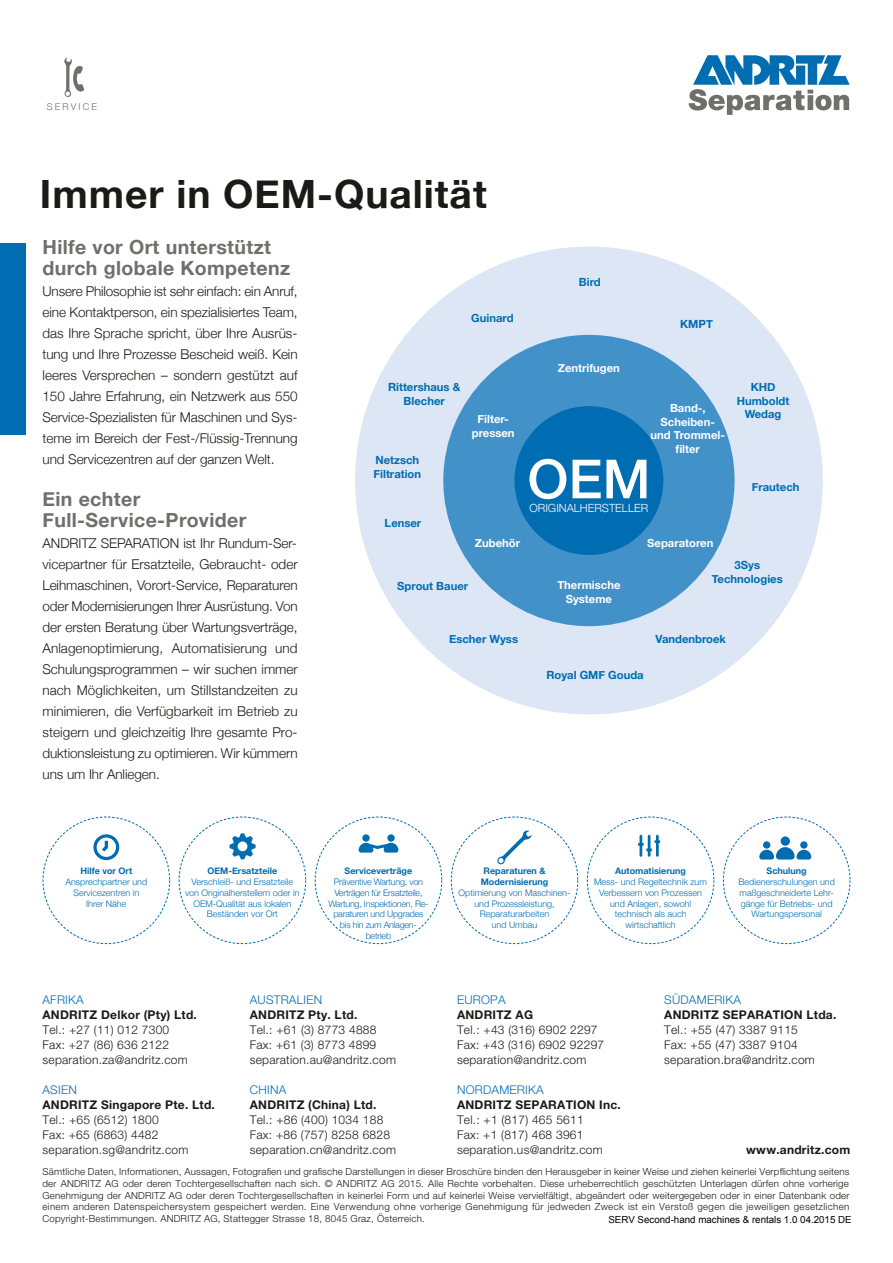
<style>
.page{position:relative;width:893px;height:1263px;background:#fff}
.page>*{position:absolute;margin:0;border:0;box-sizing:border-box;transform-origin:0 0}
.t1{font:500 54px "Helvetica Neue";color:#fff}
.t2{font:700 39px "Helvetica Neue";letter-spacing:.025em;color:#1a1a18}
.t3{font:700 19.5px/21px "Helvetica Neue";letter-spacing:.02em;color:#6f6f6e}
.t4{font:300 13.5px/21px "Helvetica Neue";letter-spacing:-.005em;color:#1a1a18;text-align:justify}
.t5{font:300 12px/15px "Helvetica Neue LT Std";letter-spacing:.02em;color:#1a1a18}
.t6{font:700 12px "Helvetica Neue LT Std";letter-spacing:.02em;color:#1a1a18}
.t7{font:300 12px "Helvetica Neue LT Std";letter-spacing:.02em;color:#006cb1}
.t8{font:700 11.25px/13.6px "Helvetica Neue";color:#006cb1;text-align:center}
.t9{font:700 11.25px/13.6px "Helvetica Neue";color:#fff;text-align:center}
.t10{font:300 11.25px "Helvetica Neue";color:#fff}
.t11{font:300 9.75px/11.7px "Helvetica Neue LT Std";letter-spacing:.02em;color:#1a1a18;text-align:justify}
.t12{font:9.75px "Arial";color:#000}
.t13{font:9.45px "Helvetica Neue LT Std Lt 2";letter-spacing:.22em;color:#6f6f6e}
.t14{font:300 9px/10.8px "Helvetica Neue";color:#006cb1;text-align:center}
.t15{font:300 9px/10.8px "Helvetica Neue";letter-spacing:-.025em;color:#006cb1;text-align:center}
.t16{font:700 9px/10.8px "Helvetica Neue";color:#006cb1;text-align:center}
</style>
<div class="page">
<div style="left:0;top:243px;width:26px;height:191px;background:#006cb1"></div>
<svg style="left:689px;top:55px;width:161px;height:60px"></svg>
<svg style="left:64px;top:57px;width:20px;height:40px"></svg>
<svg style="left:93px;top:834px;width:26px;height:26px"></svg>
<svg style="left:230px;top:833px;width:26px;height:26px"></svg>
<svg style="left:497px;top:830px;width:35px;height:34px"></svg>
<div style="left:781px;top:836px;width:9px;height:10px;background:#006cb1;border-radius:50%"></div>
<div style="left:763px;top:841px;width:7px;height:8px;background:#006cb1;border-radius:50%"></div>
<svg style="left:759px;top:847px;width:52px;height:12px"></svg>
<div style="left:800px;top:841px;width:7px;height:8px;background:#006cb1;border-radius:50%"></div>
<svg style="left:359px;top:834px;width:39px;height:19px"></svg>
<svg style="left:638px;top:835px;width:22px;height:22px"></svg>
<div style="left:355px;top:247px;width:468px;height:467px;background:#dce6f4;border-radius:50%"></div>
<div style="left:443px;top:335px;width:292px;height:291px;background:#4291c9;border-radius:50%"></div>
<div style="left:514px;top:406px;width:149px;height:149px;background:#006cb1;border-radius:50%"></div>
<p class="t13" style="left:47px;top:103px;width:52px">SERVICE</p>
<h2 class="t2" style="left:40px;top:170px;width:448px">Immer in OEM-Qualität</h2>
<h3 class="t3" style="left:43px;top:236px;width:249px">Hilfe vor Ort unterstützt durch globale Kompetenz</h3>
<p class="t4" style="left:43px;top:280px;width:257px">Unsere Philosophie ist sehr einfach: ein Anruf, eine Kontaktperson, ein spezialisiertes Team, das Ihre Sprache spricht, über Ihre Ausrüs&shy;tung und Ihre Prozesse Bescheid weiß. Kein leeres Versprechen – sondern gestützt auf 150 Jahre Erfahrung, ein Netzwerk aus 550<br>Service-Spezialisten für Maschinen und Sys&shy;teme im Bereich der Fest-/Flüssig-Trennung und Servicezentren auf der ganzen Welt.</p>
<h3 class="t3" style="left:43px;top:488px;width:205px">Ein echter<br>Full-Service-Provider</h3>
<p class="t4" style="left:43px;top:532px;width:257px">ANDRITZ SEPARATION ist Ihr Rundum-Ser&shy;vicepartner für Ersatzteile, Gebraucht- oder Leihmaschinen, Vorort-Service, Reparaturen oder Modernisierungen Ihrer Ausrüstung. Von der ersten Beratung über Wartungsverträge, Anlagenoptimierung, Automatisierung und Schulungsprogrammen – wir suchen immer nach Möglichkeiten, um Stillstandzeiten zu minimieren, die Verfügbarkeit im Betrieb zu steigern und gleichzeitig Ihre gesamte Pro&shy;duktionsleistung zu optimieren. Wir kümmern uns um Ihr Anliegen.</p>
<p class="t8" style="left:471px;top:311px;width:44px">Guinard</p>
<p class="t8" style="left:579px;top:275px;width:23px">Bird</p>
<p class="t8" style="left:680px;top:317px;width:34px">KMPT</p>
<p class="t8" style="left:388px;top:380px;width:74px">Rittershaus &amp;<br>Blecher</p>
<p class="t8" style="left:373px;top:453px;width:49px;text-align:left">Netzsch<br>Filtration</p>
<p class="t9" style="left:472px;top:412px;width:44px">Filter&shy;pressen</p>
<p class="t8" style="left:385px;top:516px;width:38px">Lenser</p>
<p class="t9" style="left:475px;top:536px;width:47px">Zubehör</p>
<p class="t8" style="left:397px;top:579px;width:72px">Sprout Bauer</p>
<p class="t9" style="left:558px;top:361px;width:64px">Zentrifugen</p>
<p class="t9" style="left:650px;top:401px;width:76px">Band-,<br>Scheiben&shy;und Trommel&shy;filter</p>
<h1 class="t1" style="left:527px;top:446px;width:125px">OEM</h1>
<p class="t10" style="left:530px;top:501px;width:120px">ORIGINALhERSTELLER</p>
<p class="t9" style="left:647px;top:536px;width:68px">Separatoren</p>
<p class="t8" style="left:737px;top:380px;width:54px">KHD<br>Humboldt<br>Wedag</p>
<p class="t8" style="left:752px;top:480px;width:49px">Frautech</p>
<p class="t9" style="left:557px;top:578px;width:65px">Thermische<br>Systeme</p>
<p class="t8" style="left:712px;top:558px;width:72px">3Sys<br>Technologies</p>
<p class="t8" style="left:449px;top:632px;width:70px">Escher Wyss</p>
<p class="t8" style="left:546px;top:668px;width:99px">Royal GMF Gouda</p>
<p class="t8" style="left:655px;top:632px;width:72px">Vandenbroek</p>
<p class="t16" style="left:80px;top:865px;width:53px">Hilfe vor Ort</p>
<p class="t14" style="left:65px;top:876px;width:83px">Ansprechpartner und<br>Servicezentren in<br>Ihrer Nähe</p>
<p class="t16" style="left:207px;top:865px;width:71px">OEM-Ersatzteile</p>
<p class="t14" style="left:185px;top:876px;width:116px">Verschleiß- und Ersatzteile von Originalherstellern oder in<br>OEM-Qualität aus lokalen<br>Beständen vor Ort</p>
<p class="t16" style="left:345px;top:865px;width:69px">Serviceverträge</p>
<p class="t15" style="left:328px;top:876px;width:102px">Präventive Wartung, von<br>Verträgen für Ersatzteile,<br>Wartung, Inspektionen, Re&shy;paraturen und Upgrades bis hin zum Anlagen&shy;betrieb</p>
<p class="t7" style="left:43px;top:996px;width:43px">AFRIKA</p>
<p class="t6" style="left:43px;top:1011px;width:156px">ANDRITZ Delkor (Pty) Ltd.</p>
<p class="t5" style="left:43px;top:1024px;width:147px">Tel.: +27 (11) 012 7300<br>Fax: +27 (86) 636 2122 separation.za@andritz.com</p>
<p class="t7" style="left:43px;top:1086px;width:36px">ASIEN</p>
<p class="t6" style="left:43px;top:1101px;width:174px">ANDRITZ Singapore Pte. Ltd.</p>
<p class="t5" style="left:43px;top:1114px;width:148px">Tel.: +65 (6512) 1800<br>Fax: +65 (6863) 4482 separation.sg@andritz.com</p>
<p class="t7" style="left:250px;top:996px;width:74px">AUSTRALIEN</p>
<p class="t6" style="left:250px;top:1011px;width:109px">ANDRITZ Pty. Ltd.</p>
<p class="t5" style="left:250px;top:1024px;width:148px">Tel.: +61 (3) 8773 4888<br>Fax: +61 (3) 8773 4899 separation.au@andritz.com</p>
<p class="t7" style="left:250px;top:1086px;width:38px">CHINA</p>
<p class="t6" style="left:250px;top:1101px;width:128px">ANDRITZ (China) Ltd.</p>
<p class="t5" style="left:250px;top:1114px;width:148px">Tel.: +86 (400) 1034 188<br>Fax: +86 (757) 8258 6828 separation.cn@andritz.com</p>
<p class="t16" style="left:481px;top:865px;width:69px">Reparaturen &amp;<br>Modernisierung</p>
<p class="t14" style="left:459px;top:887px;width:113px">Optimierung von Maschinen&shy;und Prozessleistung,<br>Reparaturarbeiten<br>und Umbau</p>
<p class="t16" style="left:615px;top:865px;width:72px">Automatisierung</p>
<p class="t14" style="left:594px;top:876px;width:114px">Mess- und Regeltechnik zum<br>Verbessern von Prozessen und Anlagen, sowohl technisch als auch wirtschaftlich</p>
<p class="t16" style="left:767px;top:865px;width:42px">Schulung</p>
<p class="t14" style="left:738px;top:876px;width:98px">Bedienerschulungen und maßgeschneiderte Lehr&shy;gänge für Betriebs- und<br>Wartungspersonal</p>
<p class="t7" style="left:457px;top:996px;width:50px">EUROPA</p>
<p class="t6" style="left:457px;top:1011px;width:78px">ANDRITZ AG</p>
<p class="t5" style="left:457px;top:1024px;width:149px">Tel.: +43 (316) 6902 2297<br>Fax: +43 (316) 6902 92297 separation@andritz.com</p>
<p class="t7" style="left:457px;top:1086px;width:88px">NORDAMERIKA</p>
<p class="t6" style="left:457px;top:1101px;width:165px">ANDRITZ SEPARATION Inc.</p>
<p class="t5" style="left:457px;top:1114px;width:147px">Tel.: +1 (817) 465 5611<br>Fax: +1 (817) 468 3961 separation.us@andritz.com</p>
<p class="t7" style="left:664px;top:996px;width:78px">SÜDAMERIKA</p>
<p class="t6" style="left:664px;top:1011px;width:174px">ANDRITZ SEPARATION Ltda.</p>
<p class="t5" style="left:664px;top:1024px;width:152px">Tel.: +55 (47) 3387 9115<br>Fax: +55 (47) 3387 9104 separation.bra@andritz.com</p>
<p class="t6" style="left:746px;top:1146px;width:105px">www.andritz.com</p>
<p class="t11" style="left:43px;top:1167px;width:809px">Sämtliche Daten, Informationen, Aussagen, Fotografien und grafische Darstellungen in dieser Broschüre binden den Herausgeber in keiner Weise und ziehen keinerlei Verpflichtung seitens der ANDRITZ AG oder deren Tochtergesellschaften nach sich. © ANDRITZ AG 2015. Alle Rechte vorbehalten. Diese urheberrechtlich geschützten Unterlagen dürfen ohne vorherige Genehmigung der ANDRITZ AG oder deren Tochtergesellschaften in keinerlei Form und auf keinerlei Weise vervielfältigt, abgeändert oder weitergegeben oder in einer Datenbank oder einem anderen Datenspeichersystem gespeichert werden. Eine Verwendung ohne vorherige Genehmigung für jedweden Zweck ist ein Verstoß gegen die jeweiligen gesetzlichen Copyright-Bestimmungen. ANDRITZ AG, Stattegger Strasse 18, 8045 Graz, Österreich.</p>
<p class="t12" style="left:608px;top:1213px;width:245px">SERV Second-hand machines &amp; rentals 1.0 04.2015 DE</p>
</div>
